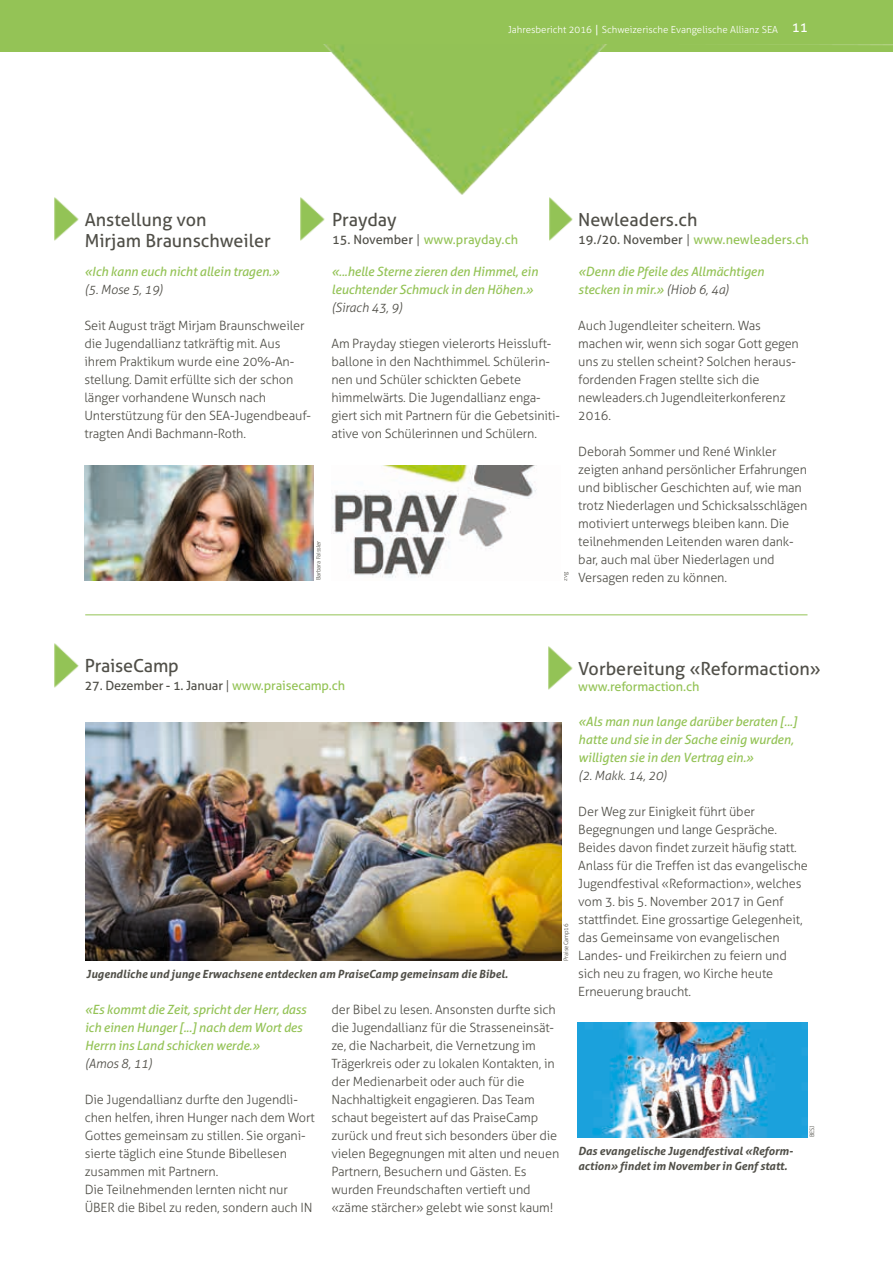
<style>
.page{position:relative;width:893px;height:1263px;background:#fff}
.page>*{position:absolute;margin:0;border:0;box-sizing:border-box;transform-origin:0 0}
.t1{font:18px/21px "Aller";color:#504f48}
.t2{font:300 12.75px/18px "Aller";letter-spacing:-.01em;color:#504f48}
.t3{font:italic 12.75px/18px "Aller";letter-spacing:-.01em;color:#94c356}
.t4{font:12.75px "Aller";color:#94c356}
.t5{font:italic 300 12.75px "Aller";letter-spacing:-.01em;color:#504f48}
.t6{font:12.75px "Aller";letter-spacing:-.01em;color:#504f48}
.t7{font:italic 700 11.25px/15px "Aller";color:#504f48}
.t8{font:300 9.75px "Aller";color:#fff}
.t9{font:300 6px "Aller";letter-spacing:-.02em;color:#504f48}
.s1{font-family:"Kristen ITC";font-weight:400}
.s2{font-weight:400;font-size:13.5px}
.s3{color:#504f48}
.s4{font-weight:300;color:#504f48}
.s5{font-weight:300}
.s6{color:#94c356}
</style>
<div class="page">
<div style="left:0;top:0;width:893px;height:52px;background:#94c356"></div>
<img style="left:54px;top:197px;width:25px;height:44px">
<img style="left:300px;top:197px;width:25px;height:44px">
<img style="left:549px;top:197px;width:24px;height:44px">
<img style="left:86px;top:723px;width:475px;height:238px">
<img style="left:54px;top:643px;width:25px;height:45px">
<hr style="left:85px;top:614px;width:722px;height:1px;background:#94c356">
<img style="left:548px;top:646px;width:25px;height:44px">
<img style="left:578px;top:1023px;width:229px;height:114px">
<img style="left:84px;top:466px;width:230px;height:114px">
<img style="left:331px;top:466px;width:206px;height:112px">
<img style="left:324px;top:45px;width:569px;height:150px">
<p class="t8" style="left:508px;top:23px;width:301px">Jahresbericht 2016 <span class="s1">|</span> Schweizerische Evangelische Allianz SEA <span class="s2">11</span></p>
<h1 class="t1" style="left:85px;top:209px;width:188px">Anstellung von<br>Mirjam Braunschweiler</h1>
<p class="t3" style="left:84px;top:262px;width:197px">«Ich kann euch nicht allein tragen.»</p>
<p class="t5" style="left:84px;top:281px;width:80px">(5. Mose 5, 19)</p>
<p class="t2" style="left:84px;top:316px;width:228px">Seit August trägt Mirjam Braunschweiler die Jugendallianz tatkräftig mit. Aus ihrem Praktikum wurde eine 20%-An&shy;stellung. Damit erfüllte sich der schon länger vorhandene Wunsch nach Unterstützung für den SEA-Jugendbeauf&shy;tragten Andi Bachmann-Roth.</p>
<p class="t9" style="left:315px;top:580px;width:41px;rotate:-90deg">Barbara Faissler</p>
<h1 class="t1" style="left:332px;top:209px;width:66px">Prayday</h1>
<p class="t4" style="left:332px;top:232px;width:188px"><span class="s3">15. November</span> <span class="s4">|</span> www.prayday.ch</p>
<p class="t3" style="left:331px;top:262px;width:208px">«...helle Sterne zieren den Himmel, ein leuchtender Schmuck in den Höhen.»</p>
<p class="t5" style="left:331px;top:299px;width:73px">(Sirach 43, 9)</p>
<p class="t2" style="left:331px;top:334px;width:230px">Am Prayday stiegen vielerorts Heissluft&shy;ballone in den Nachthimmel. Schülerin&shy;nen und Schüler schickten Gebete himmelwärts. Die Jugendallianz enga&shy;giert sich mit Partnern für die Gebetsiniti&shy;ative von Schülerinnen und Schülern.</p>
<p class="t9" style="left:562px;top:580px;width:10px;rotate:-90deg">zvg</p>
<h1 class="t1" style="left:578px;top:209px;width:121px">Newleaders.ch</h1>
<p class="t4" style="left:578px;top:232px;width:232px"><span class="s3">19./20. November</span> <span class="s4">|</span> www.newleaders.ch</p>
<p class="t3" style="left:578px;top:262px;width:187px">«Denn die Pfeile des Allmächtigen stecken in mir.» <span class="s4">(Hiob 6, 4a)</span></p>
<p class="t2" style="left:578px;top:316px;width:222px">Auch Jugendleiter scheitern. Was machen wir, wenn sich sogar Gott gegen uns zu stellen scheint? Solchen heraus&shy;fordenden Fragen stellte sich die newleaders.ch Jugendleiterkonferenz<br>2016.</p>
<p class="t2" style="left:578px;top:442px;width:231px">Deborah Sommer und René Winkler zeigten anhand persönlicher Erfahrungen und biblischer Geschichten auf, wie man trotz Niederlagen und Schicksalsschlägen motiviert unterwegs bleiben kann. Die teilnehmenden Leitenden waren dank&shy;bar, auch mal über Niederlagen und Versagen reden zu können.</p>
<h1 class="t1" style="left:85px;top:655px;width:96px">PraiseCamp</h1>
<p class="t6" style="left:85px;top:677px;width:262px">27. Dezember - 1. Januar <span class="s5">|</span> <span class="s6">www.praisecamp.ch</span></p>
<h1 class="t1" style="left:578px;top:658px;width:244px">Vorbereitung «Reformaction»</h1>
<p class="t4" style="left:578px;top:679px;width:123px">www.reformaction.ch</p>
<p class="t7" style="left:86px;top:966px;width:423px">Jugendliche und junge Erwachsene entdecken am PraiseCamp gemeinsam die Bibel.</p>
<p class="t9" style="left:562px;top:961px;width:39px;rotate:-90deg">PraiseCamp16</p>
<p class="t3" style="left:85px;top:1000px;width:223px">«Es kommt die Zeit, spricht der Herr, dass ich einen Hunger [...] nach dem Wort des<br>Herrn ins Land schicken werde.»</p>
<p class="t5" style="left:85px;top:1055px;width:69px">(Amos 8, 11)</p>
<p class="t2" style="left:85px;top:1090px;width:231px">Die Jugendallianz durfte den Jugendli&shy;chen helfen, ihren Hunger nach dem Wort Gottes gemeinsam zu stillen. Sie organi&shy;sierte täglich eine Stunde Bibellesen zusammen mit Partnern.<br>Die Teilnehmenden lernten nicht nur ÜBER die Bibel zu reden, sondern auch IN</p>
<p class="t2" style="left:331px;top:1000px;width:229px">der Bibel zu lesen. Ansonsten durfte sich die Jugendallianz für die Strasseneinsät&shy;ze, die Nacharbeit, die Vernetzung im Trägerkreis oder zu lokalen Kontakten, in der Medienarbeit oder auch für die Nachhaltigkeit engagieren. Das Team schaut begeistert auf das PraiseCamp zurück und freut sich besonders über die vielen Begegnungen mit alten und neuen Partnern, Besuchern und Gästen. Es wurden Freundschaften vertieft und «zäme stärcher» gelebt wie sonst kaum!</p>
<p class="t3" style="left:578px;top:712px;width:220px">«Als man nun lange darüber beraten [...] hatte und sie in der Sache einig wurden, willigten sie in den Vertrag ein.»</p>
<p class="t5" style="left:578px;top:767px;width:90px">(2. Makk. 14, 20)</p>
<p class="t2" style="left:578px;top:802px;width:231px">Der Weg zur Einigkeit führt über Begegnungen und lange Gespräche.<br>Beides davon findet zurzeit häufig statt.<br>Anlass für die Treffen ist das evangelische Jugendfestival «Reformaction», welches vom 3. bis 5. November 2017 in Genf stattfindet. Eine grossartige Gelegenheit, das Gemeinsame von evangelischen Landes- und Freikirchen zu feiern und sich neu zu fragen, wo Kirche heute Erneuerung braucht.</p>
<p class="t7" style="left:578px;top:1143px;width:216px">Das evangelische Jugendfestival «Reform&shy;action» findet im November in Genf statt.</p>
<p class="t9" style="left:808px;top:1137px;width:13px;rotate:-90deg">BESJ</p>
</div>
